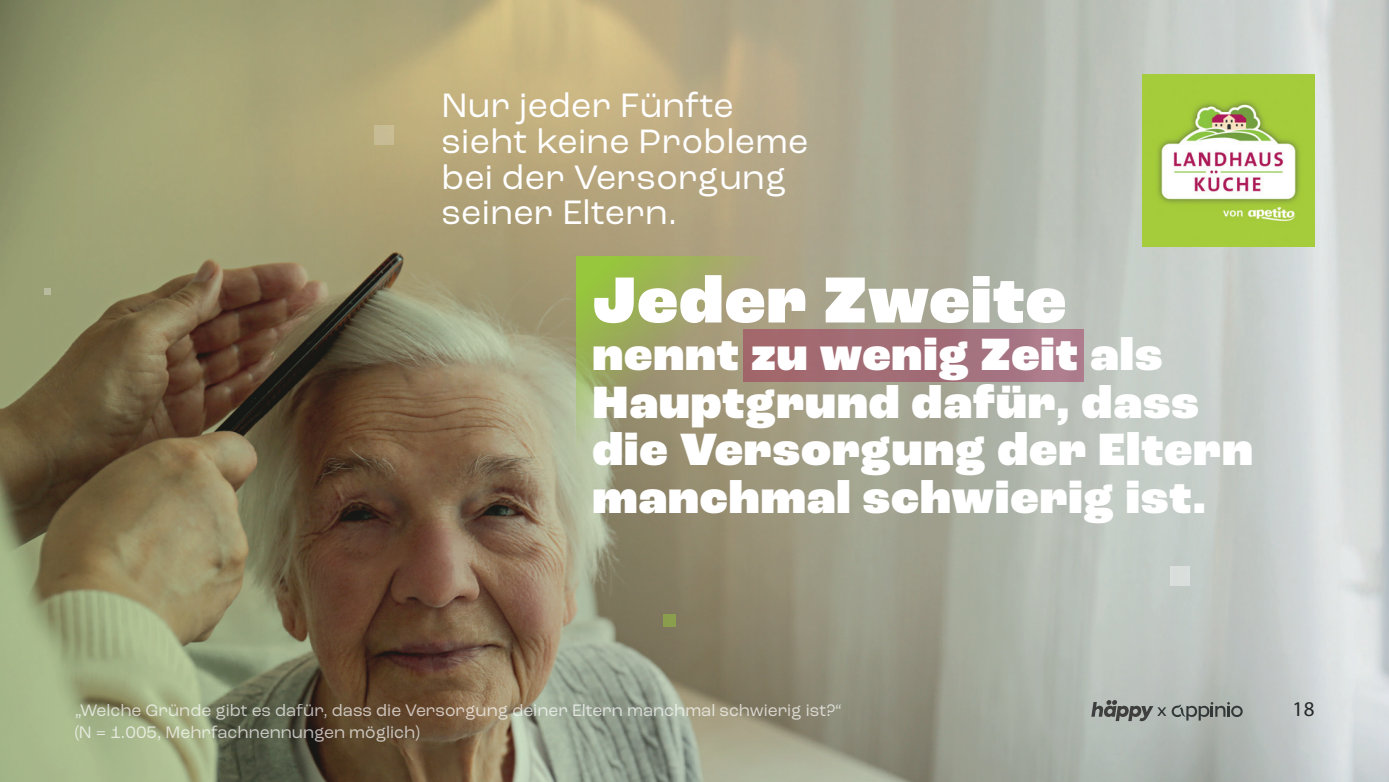
<style>
.page{position:relative;width:1389px;height:782px;background:#fff}
.page>*{position:absolute;margin:0;border:0;box-sizing:border-box;transform-origin:0 0}
.t1{font:900 68.25px "Roc Grotesk";letter-spacing:.02em;color:#fff}
.t2{font:900 47.6px/47.6px "Roc Grotesk";letter-spacing:.02em;color:#fff}
.t3{font:35.52px/35.5px "Roc Grotesk";letter-spacing:.01em;color:#fff}
.t4{font:21px "Myriad Pro";color:#222628}
.t5{font:17.5px "Roc Grotesk";color:#fff}
.t6{font:17.5px "Roc Grotesk";color:#222628}
</style>
<div class="page">
<img style="left:0;top:0;width:1389px;height:781px">
<div style="left:663px;top:613px;width:13px;height:13px;background:#8a9e4d"></div>
<img style="left:1143px;top:74px;width:172px;height:172px">
<div style="left:374px;top:125px;width:19px;height:20px;background:#c6bb94"></div>
<div style="left:1170px;top:566px;width:19px;height:19px;background:#d9dedb"></div>
<div style="left:45px;top:288px;width:6px;height:7px;background:#b8bb9e"></div>
<svg style="left:576px;top:256px;width:372px;height:245px;background:#a1a27b"></svg>
<div style="left:744px;top:329px;width:340px;height:53px;background:linear-gradient(to right,#9f6467,#aa7a8b)"></div>
<svg style="left:1172px;top:701px;width:71px;height:19px"></svg>
<svg style="left:1091px;top:699px;width:62px;height:22px"></svg>
<h3 class="t3" style="left:441px;top:88px;width:369px">Nur jeder Fünfte sieht keine Probleme bei der Versorgung seiner Eltern.</h3>
<h1 class="t1" style="left:593px;top:257px;width:475px">Jeder Zweite</h1>
<h2 class="t2" style="left:593px;top:332px;width:662px">nennt zu wenig Zeit als<br>Hauptgrund dafür, dass die Versorgung der Eltern manchmal schwierig ist.</h2>
<p class="t5" style="left:74px;top:700px;width:769px">„Welche Gründe gibt es dafür, dass die Versorgung deiner Eltern manchmal schwierig ist?“</p>
<p class="t4" style="left:1293px;top:696px;width:23px">18</p>
<p class="t5" style="left:74px;top:721px;width:347px">(N = 1.005, Mehrfachnennungen möglich)</p>
<p class="t6" style="left:1157px;top:699px;width:11px">x</p>
</div>
